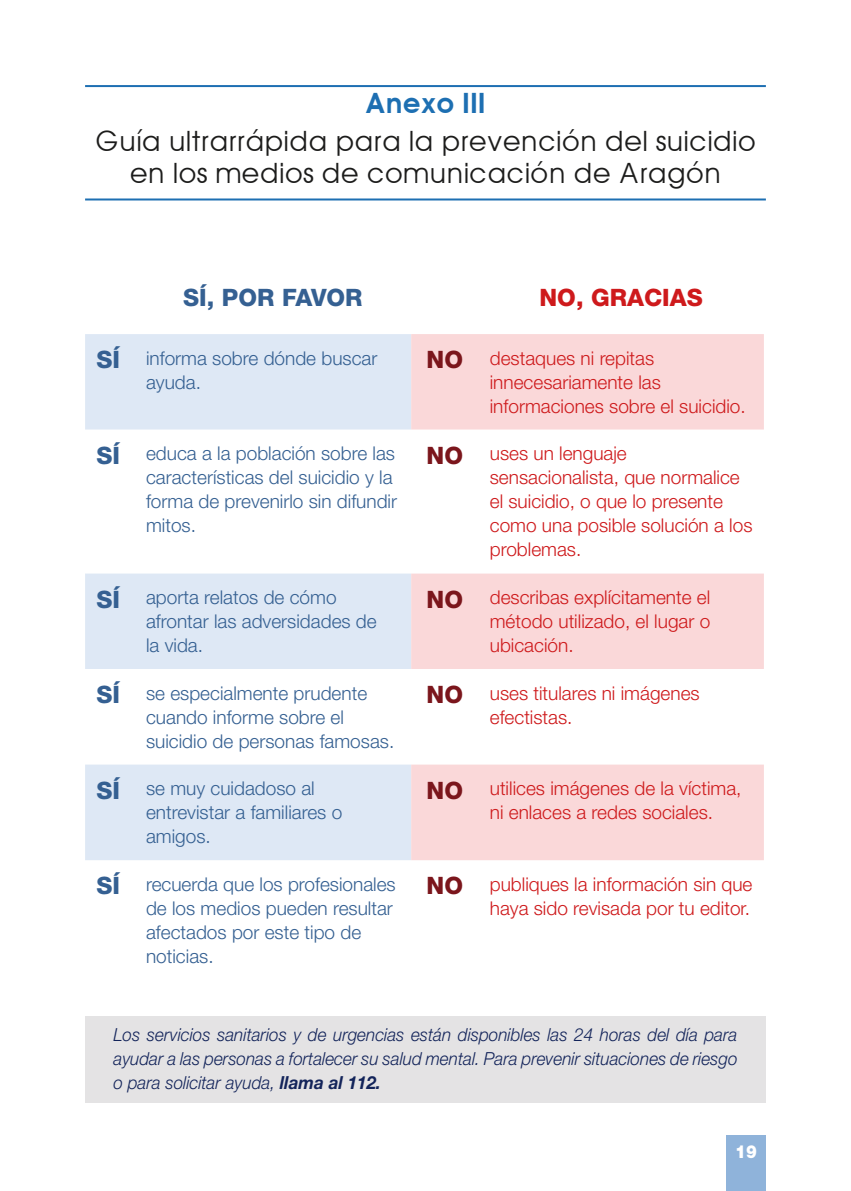
<style>
.page{position:relative;width:851px;height:1191px;background:#fff}
.page>*{position:absolute;margin:0;border:0;box-sizing:border-box;transform-origin:0 0}
.t1{font:28px/32.2px "Avant Garde";color:#1c1c1b;text-align:center}
.t2{font:600 28px "Avant Garde";color:#1d6fb2}
.t3{font:800 24px "Helvetica Neue LT Std";color:#356092}
.t4{font:800 24px "Helvetica Neue LT Std";color:#ce1a1c}
.t5{font:300 19px/24px "Helvetica Neue LT Std";color:#ce1a1c}
.t6{font:300 19px/24px "Helvetica Neue LT Std";color:#356092}
.t7{font:italic 300 18px/24px "Helvetica Neue LT Std";color:#13245a;text-align:justify;scale:.95 1}
.t8{font:900 18px "Helvetica Neue LT Std";color:#fff;scale:.9 1}
.s1{font-weight:800;font-size:24px}
.s2{font-weight:800;font-size:24px;color:#7b161c}
.s3{font-weight:700}
</style>
<div class="page">
<div style="left:726px;top:1134px;width:39px;height:57px;background:#8fb3da"></div>
<div style="left:85px;top:1016px;width:680px;height:87px;background:#e4e3e4"></div>
<hr style="left:85px;top:198px;width:680px;height:2px;background:#1d6fb2">
<hr style="left:85px;top:85px;width:680px;height:2px;background:#1d6fb2">
<svg style="left:85px;top:334px;width:326px;height:526px;fill:#dee8f5"></svg>
<svg style="left:411px;top:334px;width:352px;height:526px;fill:#fad8d9"></svg>
<svg style="left:85px;top:430px;width:678px;height:143px"></svg>
<h1 class="t2" style="left:365px;top:86px;width:122px">Anexo III</h1>
<h1 class="t1" style="left:95px;top:125px;width:662px">Guía ultrarrápida para la prevención del suicidio en los medios de comunicación de Aragón</h1>
<p class="t3" style="left:183px;top:283px;width:181px">SÍ, POR FAVOR</p>
<p class="t4" style="left:539px;top:283px;width:165px">NO, GRACIAS</p>
<p class="t6" style="left:146px;top:345px;width:233px;text-indent:-50px"><span class="s1">SÍ</span> informa sobre dónde buscar ayuda.</p>
<p class="t5" style="left:489px;top:345px;width:257px;text-indent:-63px"><span class="s2">NO</span> destaques ni repitas innecesariamente las informaciones sobre el suicidio.</p>
<p class="t6" style="left:146px;top:441px;width:252px;text-indent:-50px"><span class="s1">SÍ</span> educa a la población sobre las características del suicidio y la forma de prevenirlo sin difundir mitos.</p>
<p class="t5" style="left:489px;top:441px;width:264px;text-indent:-63px"><span class="s2">NO</span> uses un lenguaje sensacionalista, que normalice el suicidio, o que lo presente como una posible solución a los problemas.</p>
<p class="t6" style="left:146px;top:585px;width:232px;text-indent:-50px"><span class="s1">SÍ</span> aporta relatos de cómo afrontar las adversidades de la vida.</p>
<p class="t5" style="left:489px;top:585px;width:222px;text-align:justify;text-indent:-63px"><span class="s2">NO</span> describas explícitamente el método utilizado, el lugar o ubicación.</p>
<p class="t6" style="left:146px;top:680px;width:250px;text-indent:-50px"><span class="s1">SÍ</span> se especialmente prudente cuando informe sobre el suicidio de personas famosas.</p>
<p class="t5" style="left:489px;top:680px;width:211px;text-indent:-63px"><span class="s2">NO</span> uses titulares ni imágenes efectistas.</p>
<p class="t6" style="left:146px;top:776px;width:198px;text-indent:-50px"><span class="s1">SÍ</span> se muy cuidadoso al entrevistar a familiares o amigos.</p>
<p class="t5" style="left:489px;top:776px;width:253px;text-indent:-63px"><span class="s2">NO</span> utilices imágenes de la víctima, ni enlaces a redes sociales.</p>
<p class="t6" style="left:146px;top:871px;width:251px;text-indent:-50px"><span class="s1">SÍ</span> recuerda que los profesionales de los medios pueden resultar afectados por este tipo de noticias.</p>
<p class="t5" style="left:426px;top:871px;width:327px;text-align:right"><span class="s2">NO</span> publiques la información sin que haya sido revisada por tu editor.</p>
<p class="t7" style="left:113px;top:1022px;width:658px">Los servicios sanitarios y de urgencias están disponibles las 24 horas del día para ayudar a las personas a fortalecer su salud mental. Para prevenir situaciones de riesgo o para solicitar ayuda, <span class="s3">llama al 112.</span></p>
<p class="t8" style="left:735px;top:1140px;width:26px">19</p>
</div>
